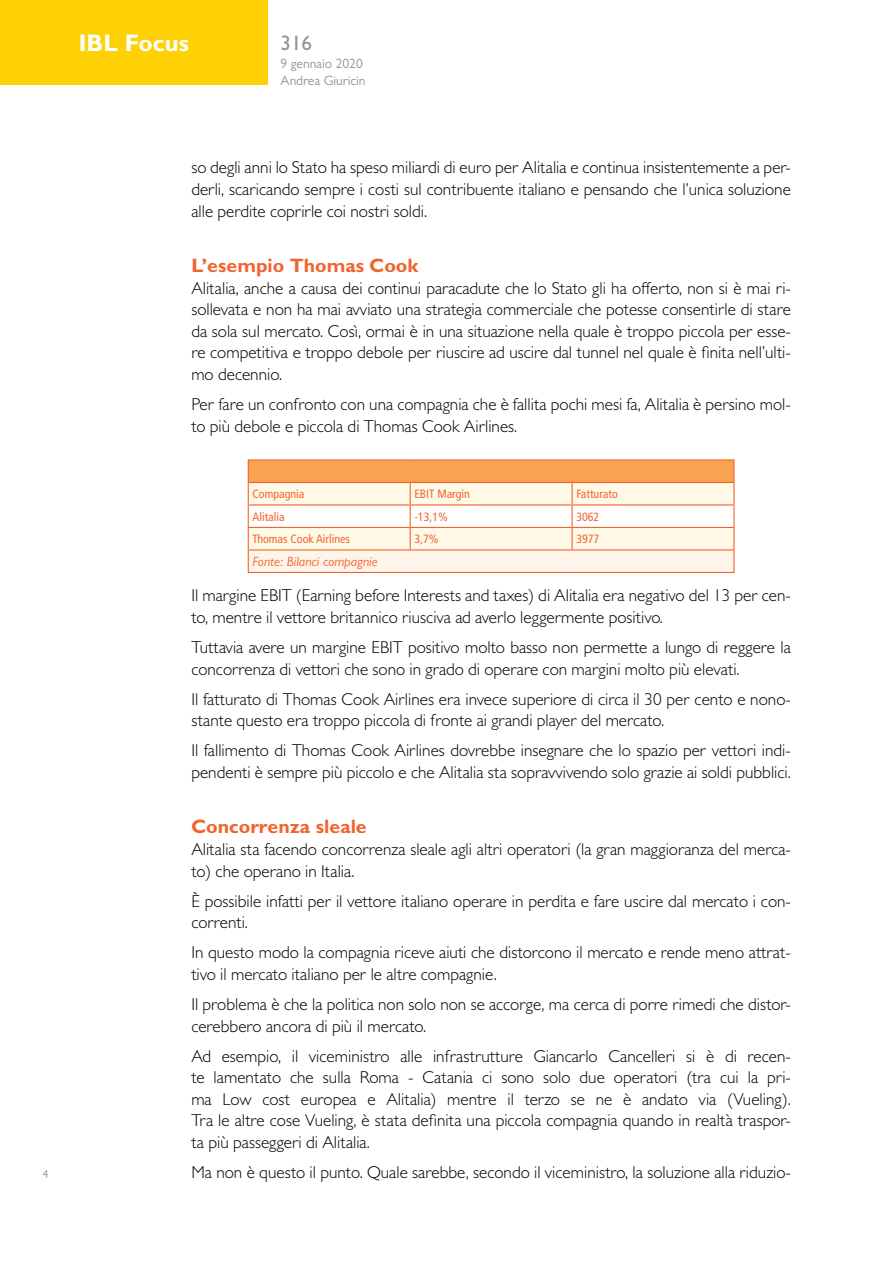
<style>
.page{position:relative;width:893px;height:1263px;background:#fff}
.page>*{position:absolute;margin:0;border:0;box-sizing:border-box;transform-origin:0 0}
.t1{font:700 24px "Gill Sans MT Pro";color:#fff}
.t2{font:500 21px "Gill Sans MT Pro";color:#939598}
.Paragraph_1{font:700 19.5px "Gill Sans MT Pro";color:#f2642f}
.Body{font:300 17.25px/21.6px "Gill Sans MT Pro";color:#000}
.t3{font:13.5px "Gill Sans MT Pro";color:#939598}
.Dida-Source{font:italic 13.5px "Gill Sans MT Pro";color:#f2642f}
.Table_Text{font:condensed 12px "Frutiger LT Std";color:#f2642f}
.t4{font:12px "Gill Sans MT Pro";color:#939598}
</style>
<div class="page">
<div style="left:0;top:0;width:268px;height:85px;background:#fed105"></div>
<hr style="left:733px;top:483px;width:2px;height:21px;background:#f2642f">
<hr style="left:572px;top:504px;width:163px;height:1px;background:#f2642f">
<hr style="left:733px;top:505px;width:2px;height:22px;background:#f2642f">
<hr style="left:572px;top:527px;width:163px;height:1px;background:#f2642f">
<hr style="left:733px;top:528px;width:2px;height:21px;background:#f2642f">
<hr style="left:572px;top:549px;width:163px;height:1px;background:#f2642f">
<hr style="left:733px;top:550px;width:2px;height:22px;background:#f2642f">
<hr style="left:248px;top:572px;width:162px;height:1px;background:#f2642f">
<hr style="left:410px;top:572px;width:162px;height:1px;background:#f2642f">
<hr style="left:572px;top:572px;width:163px;height:1px;background:#f2642f">
<hr style="left:248px;top:459px;width:162px;height:1px;background:#f2642f">
<svg style="left:248px;top:460px;width:486px;height:112px"></svg>
<hr style="left:410px;top:459px;width:162px;height:1px;background:#f2642f">
<hr style="left:572px;top:459px;width:163px;height:1px;background:#f2642f">
<hr style="left:733px;top:460px;width:2px;height:22px;background:#f2642f">
<hr style="left:248px;top:482px;width:162px;height:1px;background:#f2642f">
<hr style="left:410px;top:482px;width:162px;height:1px;background:#f2642f">
<hr style="left:572px;top:482px;width:163px;height:1px;background:#f2642f">
<p class="t4" style="left:43px;top:1167px;width:7px">4</p>
<h1 class="t1" style="left:79px;top:28px;width:112px">IBL Focus</h1>
<p class="t2" style="left:281px;top:30px;width:33px">316</p>
<p class="t3" style="left:281px;top:55px;width:84px">9 gennaio 2020</p>
<p class="t3" style="left:281px;top:72px;width:86px">Andrea Giuricin</p>
<p class="Body" style="left:191px;top:156px;width:601px;text-align:justify">so degli anni lo Stato ha speso miliardi di euro per Alitalia e continua insistentemente a per&shy;derli, scaricando sempre i costi sul contribuente italiano e pensando che l’unica soluzione alle perdite coprirle coi nostri soldi.</p>
<p class="Paragraph_1" style="left:191px;top:253px;width:229px">L’esempio Thomas Cook</p>
<p class="Body" style="left:191px;top:277px;width:601px;text-align:justify">Alitalia, anche a causa dei continui paracadute che lo Stato gli ha offerto, non si è mai ri&shy;sollevata e non ha mai avviato una strategia commerciale che potesse consentirle di stare da sola sul mercato. Così, ormai è in una situazione nella quale è troppo piccola per esse&shy;re competitiva e troppo debole per riuscire ad uscire dal tunnel nel quale è finita nell’ulti&shy;mo decennio.</p>
<p class="Body" style="left:191px;top:393px;width:601px">Per fare un confronto con una compagnia che è fallita pochi mesi fa, Alitalia è persino mol&shy;to più debole e piccola di Thomas Cook Airlines.</p>
<p class="Table_Text" style="left:252px;top:487px;width:53px">Compagnia</p>
<p class="Table_Text" style="left:414px;top:487px;width:57px">EBIT Margin</p>
<p class="Table_Text" style="left:576px;top:487px;width:43px">Fatturato</p>
<p class="Table_Text" style="left:252px;top:510px;width:34px">Alitalia</p>
<p class="Table_Text" style="left:414px;top:510px;width:35px">-13,1%</p>
<p class="Table_Text" style="left:576px;top:510px;width:25px">3062</p>
<p class="Table_Text" style="left:252px;top:532px;width:99px">Thomas Cook Airlines</p>
<p class="Table_Text" style="left:414px;top:532px;width:26px">3,7%</p>
<p class="Table_Text" style="left:576px;top:532px;width:25px">3977</p>
<p class="Dida-Source" style="left:252px;top:553px;width:127px">Fonte: Bilanci compagnie</p>
<p class="Body" style="left:191px;top:584px;width:601px">Il margine EBIT (Earning before Interests and taxes) di Alitalia era negativo del 13 per cen&shy;to, mentre il vettore britannico riusciva ad averlo leggermente positivo.</p>
<p class="Body" style="left:191px;top:636px;width:601px">Tuttavia avere un margine EBIT positivo molto basso non permette a lungo di reggere la concorrenza di vettori che sono in grado di operare con margini molto più elevati.</p>
<p class="Body" style="left:191px;top:688px;width:601px">Il fatturato di Thomas Cook Airlines era invece superiore di circa il 30 per cento e nono&shy;stante questo era troppo piccola di fronte ai grandi player del mercato.</p>
<p class="Body" style="left:191px;top:739px;width:601px">Il fallimento di Thomas Cook Airlines dovrebbe insegnare che lo spazio per vettori indi&shy;pendenti è sempre più piccolo e che Alitalia sta sopravvivendo solo grazie ai soldi pubblici.</p>
<p class="Paragraph_1" style="left:191px;top:815px;width:177px">Concorrenza sleale</p>
<p class="Body" style="left:191px;top:838px;width:601px">Alitalia sta facendo concorrenza sleale agli altri operatori (la gran maggioranza del merca&shy;to) che operano in Italia.</p>
<p class="Body" style="left:191px;top:890px;width:601px">È possibile infatti per il vettore italiano operare in perdita e fare uscire dal mercato i con&shy;correnti.</p>
<p class="Body" style="left:191px;top:941px;width:601px">In questo modo la compagnia riceve aiuti che distorcono il mercato e rende meno attrat&shy;tivo il mercato italiano per le altre compagnie.</p>
<p class="Body" style="left:191px;top:993px;width:601px">Il problema è che la politica non solo non se accorge, ma cerca di porre rimedi che distor&shy;cerebbero ancora di più il mercato.</p>
<p class="Body" style="left:191px;top:1045px;width:601px;text-align:justify">Ad esempio, il viceministro alle infrastrutture Giancarlo Cancelleri si è di recen&shy;te lamentato che sulla Roma - Catania ci sono solo due operatori (tra cui la pri&shy;ma Low cost europea e Alitalia) mentre il terzo se ne è andato via (Vueling).<br>Tra le altre cose Vueling, è stata definita una piccola compagnia quando in realtà traspor&shy;ta più passeggeri di Alitalia.</p>
<p class="Body" style="left:191px;top:1161px;width:601px">Ma non è questo il punto. Quale sarebbe, secondo il viceministro, la soluzione alla riduzio-</p>
</div>
